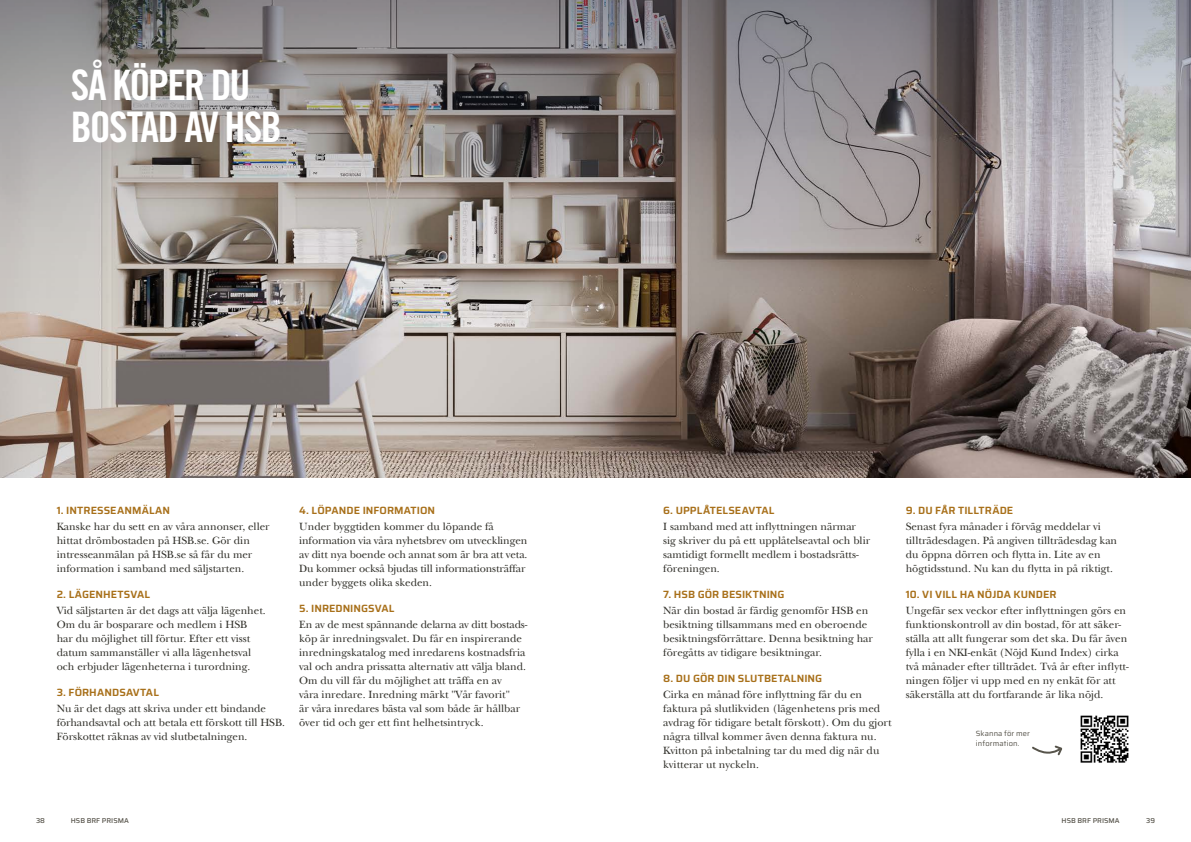
<style>
.page{position:relative;width:1191px;height:842px;background:#fff}
.page>*{position:absolute;margin:0;border:0;box-sizing:border-box;transform-origin:0 0}
.t1{font:42px/42px "Trade Gothic LT Pro Bd Cn 20";letter-spacing:-.045em;color:#fff}
.t2{font:11px/14px "New Baskerville";color:#31302a}
.t3{font:600 10.5px "Saira";letter-spacing:.005em;color:#a8701a}
.t4{font:7.5px/9.7px "Saira";letter-spacing:.01em;color:#57544b}
.t5{font:500 7px "Saira";color:#57544b}
</style>
<div class="page">
<img style="left:0;top:347px;width:1191px;height:130px">
<img style="left:0;top:0;width:1191px;height:347px">
<svg style="left:1032px;top:745px;width:31px;height:11px"></svg>
<img style="left:1081px;top:716px;width:47px;height:46px">
<div style="left:1075px;top:710px;width:59px;height:58px;border:5px solid #fff"></div>
<h1 class="t1" style="left:71px;top:64px;width:212px">SÅ KÖPER DU<br>BOSTAD AV HSB</h1>
<p class="t3" style="left:57px;top:502px;width:115px">1. INTRESSEANMÄLAN</p>
<p class="t2" style="left:57px;top:519px;width:214px">Kanske har du sett en av våra annonser, eller hittat drömbostaden på HSB.se. Gör din intresseanmälan på HSB.se så får du mer information i samband med säljstarten.</p>
<p class="t3" style="left:57px;top:586px;width:95px">2. LÄGENHETSVAL</p>
<p class="t2" style="left:57px;top:603px;width:210px">Vid säljstarten är det dags att välja lägenhet.<br>Om du är bosparare och medlem i HSB har du möjlighet till förtur. Efter ett visst datum sammanställer vi alla lägenhetsval och erbjuder lägenheterna i turordning.</p>
<p class="t3" style="left:57px;top:684px;width:104px">3. FÖRHANDSAVTAL</p>
<p class="t2" style="left:57px;top:701px;width:230px">Nu är det dags att skriva under ett bindande förhandsavtal och att betala ett förskott till HSB.<br>Förskottet räknas av vid slutbetalningen.</p>
<p class="t3" style="left:299px;top:502px;width:138px">4. LÖPANDE INFORMATION</p>
<p class="t2" style="left:299px;top:519px;width:230px">Under byggtiden kommer du löpande få information via våra nyhetsbrev om utvecklingen av ditt nya boende och annat som är bra att veta.<br>Du kommer också bjudas till informationsträffar under byggets olika skeden.</p>
<p class="t3" style="left:299px;top:600px;width:97px">5. INREDNINGSVAL</p>
<p class="t2" style="left:299px;top:617px;width:230px">En av de mest spännande delarna av ditt bostads&shy;köp är inredningsvalet. Du får en inspirerande inredningskatalog med inredarens kostnadsfria val och andra prissatta alternativ att välja bland.<br>Om du vill får du möjlighet att träffa en av<br>våra inredare. Inredning märkt "Vår favorit"<br>är våra inredares bästa val som både är hållbar över tid och ger ett fint helhetsintryck.</p>
<p class="t3" style="left:663px;top:502px;width:113px">6. UPPLÅTELSEAVTAL</p>
<p class="t2" style="left:663px;top:519px;width:208px">I samband med att inflyttningen närmar sig skriver du på ett upplåtelseavtal och blir samtidigt formellt medlem i bostadsrätts&shy;föreningen.</p>
<p class="t3" style="left:663px;top:586px;width:123px">7. HSB GÖR BESIKTNING</p>
<p class="t2" style="left:663px;top:603px;width:211px">När din bostad är färdig genomför HSB en besiktning tillsammans med en oberoende besiktningsförrättare. Denna besiktning har föregåtts av tidigare besiktningar.</p>
<p class="t3" style="left:663px;top:670px;width:160px">8. DU GÖR DIN SLUTBETALNING</p>
<p class="t2" style="left:663px;top:687px;width:230px">Cirka en månad före inflyttning får du en faktura på slutlikviden (lägenhetens pris med avdrag för tidigare betalt förskott). Om du gjort några tillval kommer även denna faktura nu.<br>Kvitton på inbetalning tar du med dig när du kvitterar ut nyckeln.</p>
<p class="t3" style="left:905px;top:502px;width:109px">9. DU FÅR TILLTRÄDE</p>
<p class="t2" style="left:905px;top:519px;width:213px">Senast fyra månader i förväg meddelar vi tillträdesdagen. På angiven tillträdesdag kan du öppna dörren och flytta in. Lite av en högtidsstund. Nu kan du flytta in på riktigt.</p>
<p class="t3" style="left:905px;top:586px;width:152px">10. VI VILL HA NÖJDA KUNDER</p>
<p class="t2" style="left:905px;top:603px;width:224px">Ungefär sex veckor efter inflyttningen görs en funktionskontroll av din bostad, för att säker&shy;ställa att allt fungerar som det ska. Du får även fylla i en NKI-enkät (Nöjd Kund Index) cirka två månader efter tillträdet. Två år efter inflytt&shy;ningen följer vi upp med en ny enkät för att säkerställa att du fortfarande är lika nöjd.</p>
<p class="t4" style="left:975px;top:728px;width:55px">Skanna för mer information.</p>
<p class="t5" style="left:36px;top:814px;width:11px">38</p>
<p class="t5" style="left:71px;top:814px;width:59px">HSB BRF PRISMA</p>
<p class="t5" style="left:1061px;top:814px;width:59px">HSB BRF PRISMA</p>
<p class="t5" style="left:1146px;top:814px;width:10px">39</p>
</div>
